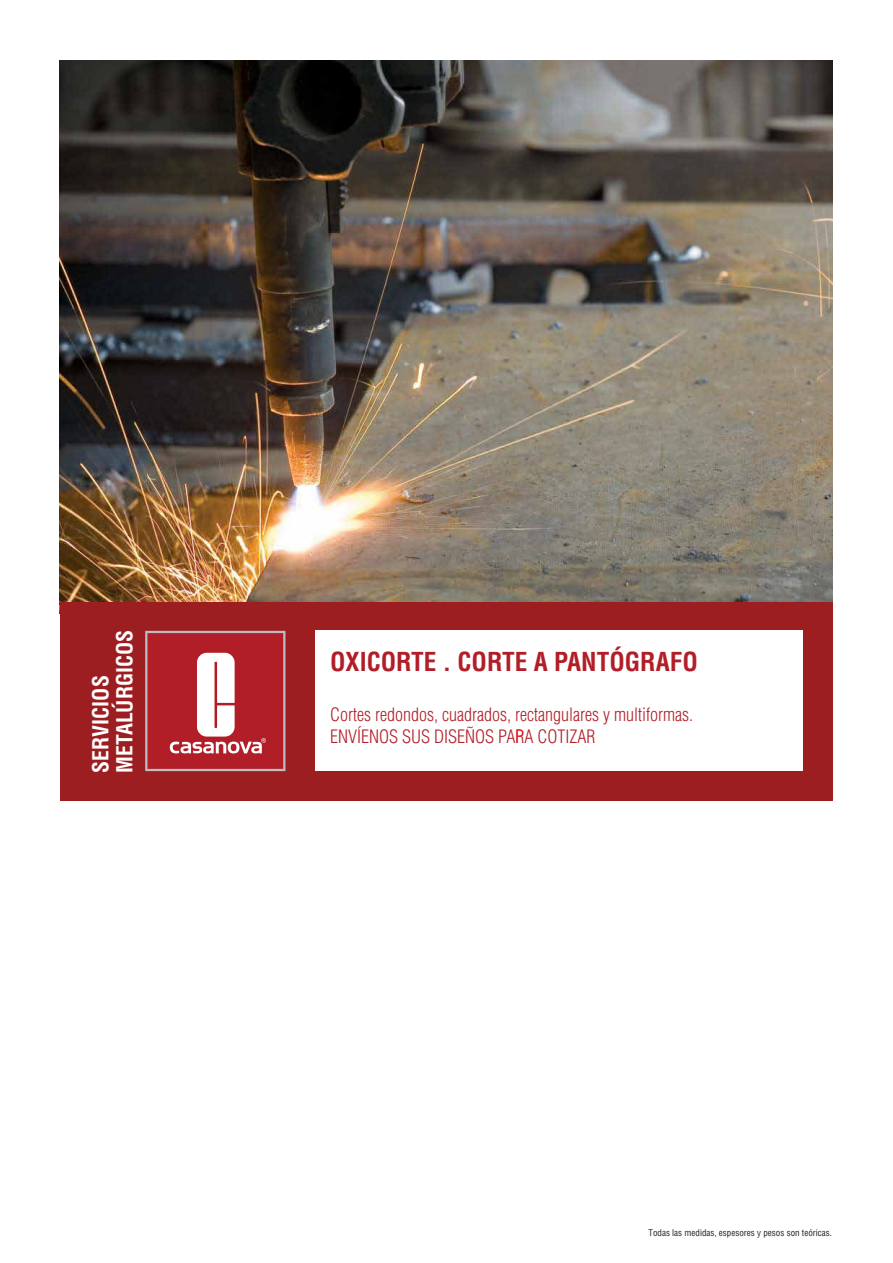
<style>
.page{position:relative;width:893px;height:1263px;background:#fff}
.page>*{position:absolute;margin:0;border:0;box-sizing:border-box;transform-origin:0 0}
.t1{font:700 condensed 25.5px "Helvetica";color:#b21e28}
.t2{font:700 condensed 21.6px "Helvetica";color:#fff}
.t3{font:300 condensed 18px/21.9px "Helvetica";color:#b21e28}
.t4{font:300 condensed 18px "Helvetica";color:#ed1c24}
.t5{font:condensed 9px "Helvetica";color:#231f20}
</style>
<div class="page">
<img style="left:60px;top:61px;width:772px;height:542px">
<div style="left:60px;top:603px;width:772px;height:198px;background:#9d1e21"></div>
<div style="left:315px;top:631px;width:487px;height:140px;background:#fff"></div>
<svg style="left:145px;top:631px;width:140px;height:140px;background:#c15259"></svg>
<p class="t2" style="left:111px;top:772px;width:144px;rotate:-90deg">METALÚRGICOS</p>
<p class="t2" style="left:87px;top:772px;width:99px;rotate:-90deg">SERVICIOS</p>
<h1 class="t1" style="left:330px;top:645px;width:369px">OXICORTE . CORTE A PANTÓGRAFO</h1>
<p class="t3" style="left:330px;top:703px;width:364px">Cortes redondos, cuadrados, rectangulares y multiformas.<br>ENVÍENOS SUS DISEÑOS PARA COTIZAR</p>
<p class="t4" style="left:515px;top:725px;width:10px">P</p>
<p class="t5" style="left:648px;top:1227px;width:185px">Todas las medidas, espesores y pesos son teóricas.</p>
</div>
